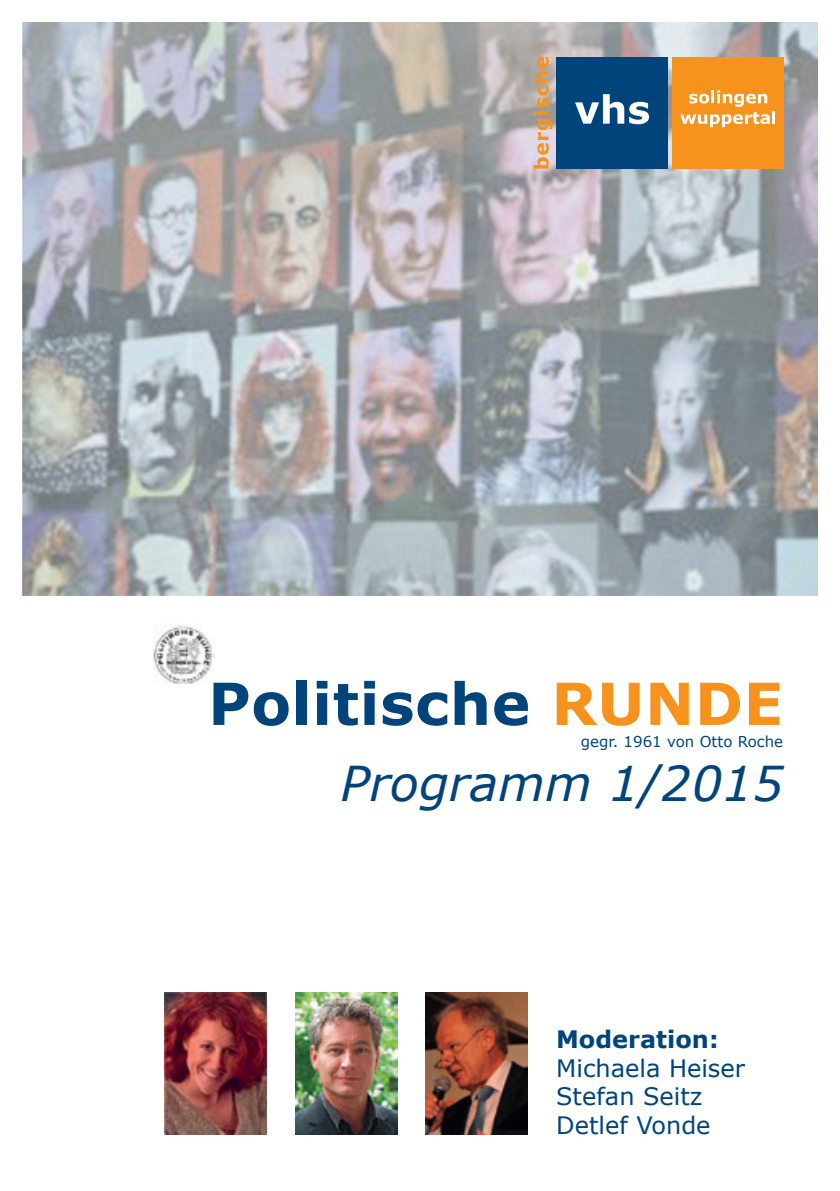
<style>
.page{position:relative;width:840px;height:1191px;background:#fff}
.page>*{position:absolute;margin:0;border:0;box-sizing:border-box;transform-origin:0 0}
.t1{font:700 58px "Verdana";letter-spacing:.01em;color:#00447b}
.t2{font:italic 48px "Verdana";color:#00447b}
.t3{font:24px/28.8px "Verdana";color:#00447b}
.t4{font:700 24px "Verdana";color:#00447b}
.t5{font:15px "Verdana";color:#00447b}
.s1{color:#f7931d}
</style>
<div class="page">
<img style="left:23px;top:23px;width:793px;height:572px">
<svg style="left:533px;top:57px;width:19px;height:112px;background:#d3ac86"></svg>
<div style="left:556px;top:57px;width:112px;height:112px;background:#00447b"></div>
<svg style="left:575px;top:94px;width:73px;height:30px"></svg>
<div style="left:672px;top:57px;width:112px;height:112px;background:#f7931d"></div>
<svg style="left:680px;top:90px;width:95px;height:37px"></svg>
<img style="left:153px;top:625px;width:61px;height:59px">
<img style="left:164px;top:992px;width:102px;height:142px">
<img style="left:295px;top:992px;width:102px;height:142px">
<img style="left:425px;top:992px;width:102px;height:142px">
<h1 class="t1" style="left:208px;top:667px;width:576px">Politische <span class="s1">RUNDE</span></h1>
<p class="t5" style="left:580px;top:732px;width:204px">gegr. 1961 von Otto Roche</p>
<h2 class="t2" style="left:340px;top:752px;width:444px">Programm 1/2015</h2>
<p class="t4" style="left:556px;top:1023px;width:164px">Moderation:</p>
<p class="t3" style="left:556px;top:1052px;width:190px">Michaela Heiser<br>Stefan Seitz<br>Detlef Vonde</p>
</div>
